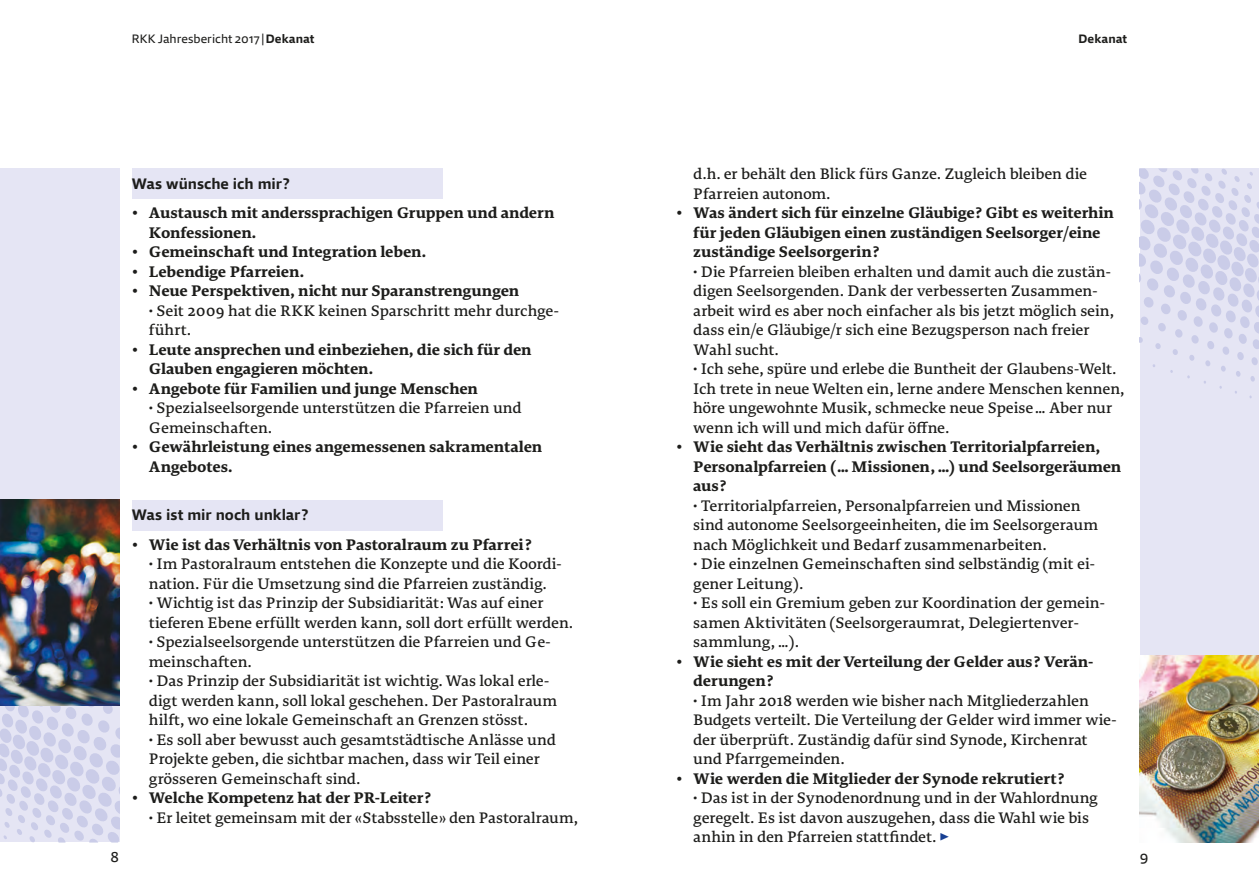
<style>
.page{position:relative;width:1259px;height:893px;background:#fff}
.page>*{position:absolute;margin:0;border:0;box-sizing:border-box;transform-origin:0 0}
.t1{font:700 15.3px "Qubo";color:#1d1d1b}
.t2{font:15.3px "Qubo";color:#1d1d1b}
.t3{font:15px/19.5px "Edit Serif Pro";letter-spacing:-.01em;color:#1d1d1b}
.t4{font:700 15px/19.5px "Edit Serif Pro";letter-spacing:-.015em;color:#1d1d1b}
.t5{font:12.3px "Qubo";letter-spacing:.01em;color:#1d1d1b}
.t6{font:700 12.3px "Qubo";letter-spacing:.005em;color:#1d1d1b}
.s1{font-weight:700}
.s2{color:#184093}
</style>
<div class="page">
<div style="left:1140px;top:168px;width:119px;height:674px;background:#e5e5f4"></div>
<svg style="left:1140px;top:168px;width:119px;height:230px"></svg>
<div style="left:0;top:168px;width:119px;height:674px;background:#e5e5f4"></div>
<svg style="left:0;top:706px;width:119px;height:136px"></svg>
<div style="left:132px;top:168px;width:310px;height:31px;background:#e5e5f4"></div>
<div style="left:132px;top:500px;width:310px;height:30px;background:#e5e5f4"></div>
<img style="left:0;top:500px;width:119px;height:206px">
<img style="left:1140px;top:656px;width:119px;height:186px">
<p class="t5" style="left:132px;top:30px;width:184px">RKK Jahresbericht 2017|<span class="s1">Dekanat</span></p>
<p class="t6" style="left:1078px;top:30px;width:50px">Dekanat</p>
<p class="t1" style="left:132px;top:174px;width:159px">Was wünsche ich mir?</p>
<p class="t4" style="left:149px;top:204px;width:407px;text-indent:-17px">• Austausch mit anderssprachigen Gruppen und andern<br>Konfessionen.</p>
<p class="t4" style="left:132px;top:243px;width:296px">• Gemeinschaft und Integration leben.</p>
<p class="t4" style="left:132px;top:262px;width:174px">• Lebendige Pfarreien.</p>
<p class="t3" style="left:149px;top:282px;width:411px;text-indent:-17px"><span class="s1">• Neue Perspektiven, nicht nur Sparanstrengungen<br>⋅</span> Seit 2009 hat die RKK keinen Sparschritt mehr durchge&shy;führt.</p>
<p class="t4" style="left:149px;top:340px;width:384px;text-indent:-17px">• Leute ansprechen und einbeziehen, die sich für den<br>Glauben engagieren möchten.</p>
<p class="t3" style="left:149px;top:379px;width:374px;text-indent:-17px"><span class="s1">• Angebote für Familien und junge Menschen<br>⋅</span> Spezialseelsorgende unterstützen die Pfarreien und<br>Gemeinschaften.</p>
<p class="t4" style="left:149px;top:438px;width:395px;text-indent:-17px">• Gewährleistung eines angemessenen sakramentalen<br>Angebotes.</p>
<p class="t1" style="left:132px;top:505px;width:178px">Was ist mir noch unklar?</p>
<p class="t3" style="left:149px;top:535px;width:426px;text-indent:-17px"><span class="s1">• Wie ist das Verhältnis von Pastoralraum zu Pfarrei?<br>⋅</span> Im Pastoralraum entstehen die Konzepte und die Koordi&shy;nation. Für die Umsetzung sind die Pfarreien zuständig.<br><span class="s1">⋅</span> Wichtig ist das Prinzip der Subsidiarität: Was auf einer tieferen Ebene erfüllt werden kann, soll dort erfüllt werden. <span class="s1">⋅</span> Spezialseelsorgende unterstützen die Pfarreien und Ge&shy;meinschaften.<br><span class="s1">⋅</span> Das Prinzip der Subsidiarität ist wichtig. Was lokal erle&shy;digt werden kann, soll lokal geschehen. Der Pastoralraum hilft, wo eine lokale Gemeinschaft an Grenzen stösst.<br><span class="s1">⋅</span> Es soll aber bewusst auch gesamtstädtische Anlässe und Projekte geben, die sichtbar machen, dass wir Teil einer grösseren Gemeinschaft sind.</p>
<p class="t3" style="left:149px;top:789px;width:431px;text-indent:-17px"><span class="s1">• Welche Kompetenz hat der PR-Leiter?<br>⋅</span> Er leitet gemeinsam mit der «Stabsstelle» den Pastoralraum,</p>
<p class="t3" style="left:693px;top:165px;width:395px">d.h. er behält den Blick fürs Ganze. Zugleich bleiben die<br>Pfarreien autonom.</p>
<p class="t3" style="left:693px;top:204px;width:433px;text-indent:-17px"><span class="s1">• Was ändert sich für einzelne Gläubige? Gibt es weiterhin für jeden Gläubigen einen zuständigen Seelsorger/eine zuständige Seelsorgerin?<br>⋅</span> Die Pfarreien bleiben erhalten und damit auch die zustän&shy;digen Seelsorgenden. Dank der verbesserten Zusammen&shy;arbeit wird es aber noch einfacher als bis jetzt möglich sein, dass ein/e Gläubige/r sich eine Bezugsperson nach freier Wahl sucht.<br><span class="s1">⋅</span> Ich sehe, spüre und erlebe die Buntheit der Glaubens-Welt.<br>Ich trete in neue Welten ein, lerne andere Menschen kennen, höre ungewohnte Musik, schmecke neue Speise… Aber nur wenn ich will und mich dafür öffne.</p>
<p class="t3" style="left:693px;top:438px;width:429px;text-indent:-17px"><span class="s1">• Wie sieht das Verhältnis zwischen Territorialpfarreien, Personalpfarreien (… Missionen, …) und Seelsorgeräumen aus?<br>⋅</span> Territorialpfarreien, Personalpfarreien und Missionen<br>sind autonome Seelsorgeeinheiten, die im Seelsorgeraum nach Möglichkeit und Bedarf zusammenarbeiten.<br><span class="s1">⋅</span> Die einzelnen Gemeinschaften sind selbständig (mit ei&shy;gener Leitung).<br><span class="s1">⋅</span> Es soll ein Gremium geben zur Koordination der gemein&shy;samen Aktivitäten (Seelsorgeraumrat, Delegiertenver&shy;sammlung, …).</p>
<p class="t3" style="left:693px;top:652px;width:425px;text-indent:-17px"><span class="s1">• Wie sieht es mit der Verteilung der Gelder aus? Verän&shy;derungen?<br>⋅</span> Im Jahr 2018 werden wie bisher nach Mitgliederzahlen Budgets verteilt. Die Verteilung der Gelder wird immer wie&shy;der überprüft. Zuständig dafür sind Synode, Kirchenrat und Pfarrgemeinden.</p>
<p class="t3" style="left:693px;top:769px;width:406px;text-indent:-17px"><span class="s1">• Wie werden die Mitglieder der Synode rekrutiert?<br>⋅</span> Das ist in der Synodenordnung und in der Wahlordnung geregelt. Es ist davon auszugehen, dass die Wahl wie bis anhin in den Pfarreien stattfindet. <span class="s2">►</span></p>
<p class="t2" style="left:111px;top:846px;width:10px">8</p>
<p class="t2" style="left:1140px;top:846px;width:10px">9</p>
</div>
